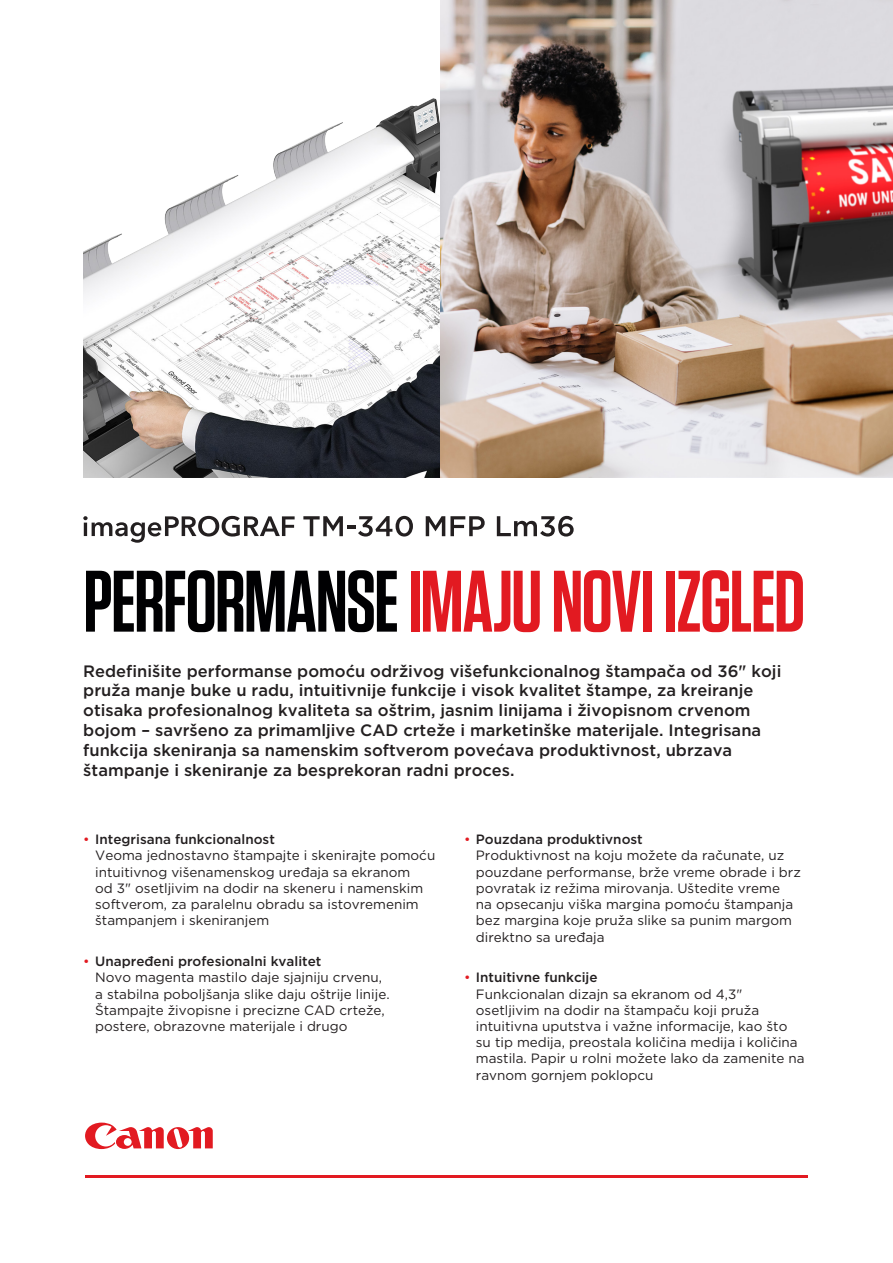
<style>
.page{position:relative;width:893px;height:1263px;background:#fff}
.page>*{position:absolute;margin:0;border:0;box-sizing:border-box;transform-origin:0 0}
.Headline{font:600 87px "Tungsten";letter-spacing:-.02em;color:#e21a21;scale:.96 1}
.t1{font:500 16.5px/19.8px "Gotham";color:#231f20}
.t2{font:13.5px/16.2px "Gotham";color:#231f20}
.s1{color:#000002}
.s2{color:#e21a21}
.s3{font-weight:500}
</style>
<div class="page">
<svg style="left:85px;top:1122px;width:128px;height:28px"></svg>
<hr style="left:85px;top:1175px;width:723px;height:3px;background:#e21a21">
<svg style="left:83px;top:516px;width:212px;height:27px"></svg>
<svg style="left:303px;top:516px;width:110px;height:20px"></svg>
<svg style="left:426px;top:516px;width:59px;height:20px"></svg>
<svg style="left:497px;top:516px;width:77px;height:20px"></svg>
<img style="left:83px;top:98px;width:357px;height:380px">
<img style="left:440px;top:0;width:453px;height:478px">
<p class="Headline" style="left:83px;top:556px;width:754px"><span class="s1">PERFORMANSE</span> IMAJU NOVI IZGLED</p>
<p class="t1" style="left:83px;top:661px;width:700px">Redefinišite performanse pomoću održivog višefunkcionalnog štampača od 36" koji pruža manje buke u radu, intuitivnije funkcije i visok kvalitet štampe, za kreiranje otisaka profesionalnog kvaliteta sa oštrim, jasnim linijama i živopisnom crvenom bojom – savršeno za primamljive CAD crteže i marketinške materijale. Integrisana funkcija skeniranja sa namenskim softverom povećava produktivnost, ubrzava štampanje i skeniranje za besprekoran radni proces.</p>
<p class="t2" style="left:95px;top:831px;width:342px;text-indent:-12px"><span class="s2">•</span> <span class="s3">Integrisana funkcionalnost<br></span>Veoma jednostavno štampajte i skenirajte pomoću intuitivnog višenamenskog uređaja sa ekranom<br>od 3" osetljivim na dodir na skeneru i namenskim softverom, za paralelnu obradu sa istovremenim štampanjem i skeniranjem</p>
<p class="t2" style="left:95px;top:953px;width:296px;text-indent:-12px"><span class="s2">•</span> <span class="s3">Unapređeni profesionalni kvalitet<br></span>Novo magenta mastilo daje sjajniju crvenu, a stabilna poboljšanja slike daju oštrije linije.<br>Štampajte živopisne i precizne CAD crteže, postere, obrazovne materijale i drugo</p>
<p class="t2" style="left:476px;top:831px;width:326px;text-indent:-12px"><span class="s2">•</span> <span class="s3">Pouzdana produktivnost<br></span>Produktivnost na koju možete da računate, uz pouzdane performanse, brže vreme obrade i brz povratak iz režima mirovanja. Uštedite vreme<br>na opsecanju viška margina pomoću štampanja bez margina koje pruža slike sa punim margom direktno sa uređaja</p>
<p class="t2" style="left:476px;top:969px;width:330px;text-indent:-12px"><span class="s2">•</span> <span class="s3">Intuitivne funkcije<br></span>Funkcionalan dizajn sa ekranom od 4,3" osetljivim na dodir na štampaču koji pruža intuitivna uputstva i važne informacije, kao što su tip medija, preostala količina medija i količina mastila. Papir u rolni možete lako da zamenite na ravnom gornjem poklopcu</p>
</div>
